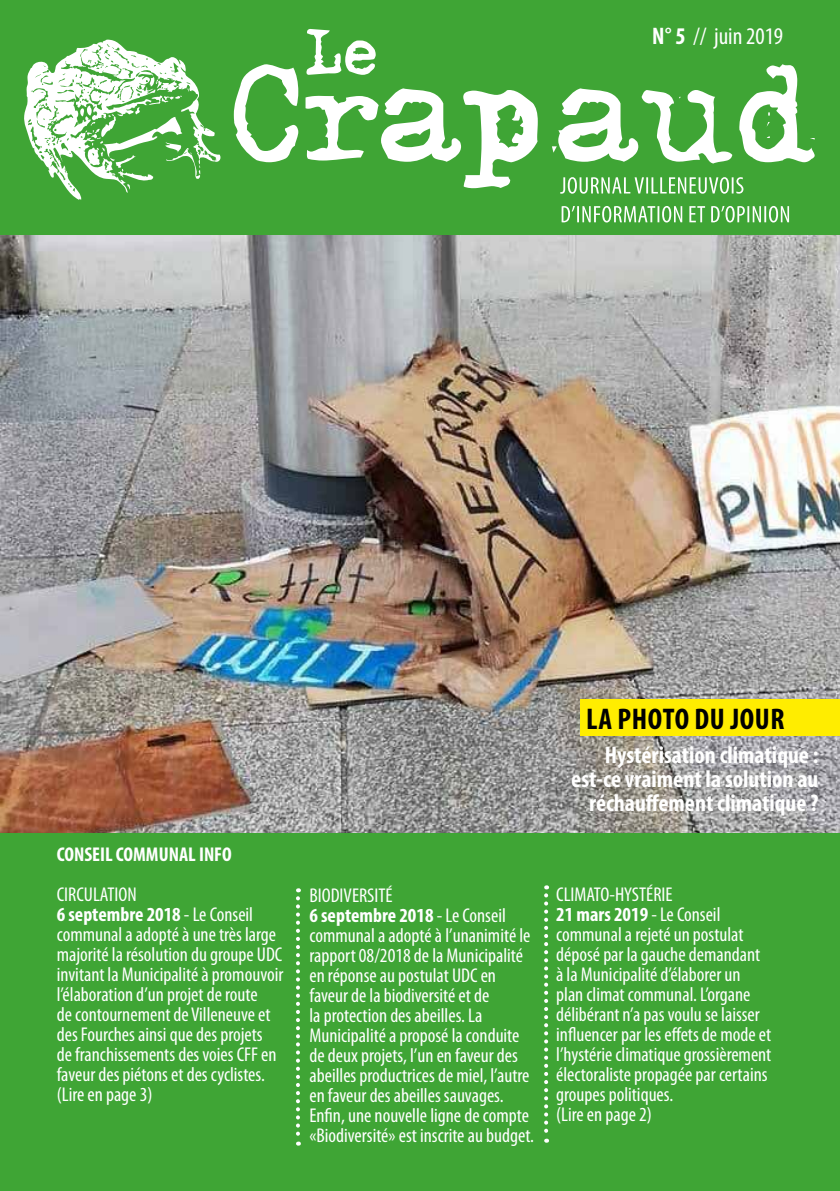
<style>
.page{position:relative;width:840px;height:1191px;background:#fff}
.page>*{position:absolute;margin:0;border:0;box-sizing:border-box;transform-origin:0 0}
.t1{font:700 condensed 30px "Myriad Pro";letter-spacing:.02em;color:#000}
.t2{font:700 condensed 24px/24px "Myriad Pro";color:#fff;text-align:right}
.t3{font:condensed 24px "Myriad Pro";color:#fff}
.t4{font:condensed 20px/20px "Myriad Pro";color:#fff}
.t5{font:700 condensed 20px "Myriad Pro";color:#fff}
.s1{font-weight:700}
</style>
<div class="page">
<div style="left:0;top:0;width:839px;height:235px;background:#3fa535"></div>
<svg style="left:24px;top:39px;width:197px;height:161px"></svg>
<svg style="left:234px;top:64px;width:580px;height:124px"></svg>
<svg style="left:306px;top:29px;width:69px;height:46px"></svg>
<svg style="left:561px;top:206px;width:227px;height:16px"></svg>
<svg style="left:560px;top:177px;width:183px;height:17px"></svg>
<img style="left:0;top:235px;width:839px;height:598px">
<div style="left:0;top:833px;width:839px;height:358px;background:#3fa535"></div>
<div style="left:580px;top:699px;width:259px;height:37px;background:#ffed00"></div>
<svg style="left:296px;top:898px;width:4px;height:247px"></svg>
<svg style="left:544px;top:895px;width:4px;height:247px"></svg>
<p class="t3" style="left:652px;top:21px;width:132px"><span class="s1">N° 5</span> // juin 2019</p>
<h1 class="t1" style="left:586px;top:700px;width:200px">LA PHOTO DU JOUR</h1>
<p class="t2" style="left:571px;top:743px;width:248px">Hystérisation climatique : est-ce vraiment la solution au réchauffement climatique ?</p>
<p class="t5" style="left:57px;top:842px;width:176px">CONSEIL COMMUNAL INFO</p>
<p class="t4" style="left:57px;top:884px;width:228px">CIRCULATION<br><span class="s1">6 septembre 2018</span> - Le Conseil communal a adopté à une très large majorité la résolution du groupe UDC invitant la Municipalité à promouvoir l’élaboration d’un projet de route<br>de contournement de Villeneuve et des Fourches ainsi que des projets<br>de franchissements des voies CFF en faveur des piétons et des cyclistes. (Lire en page 3)</p>
<p class="t4" style="left:309px;top:885px;width:226px">BIODIVERSITÉ<br><span class="s1">6 septembre 2018</span> - Le Conseil communal a adopté à l’unanimité le rapport 08/2018 de la Municipalité en réponse au postulat UDC en faveur de la biodiversité et de<br>la protection des abeilles. La<br>Municipalité a proposé la conduite de deux projets, l’un en faveur des abeilles productrices de miel, l’autre en faveur des abeilles sauvages.<br>Enfin, une nouvelle ligne de compte «Biodiversité» est inscrite au budget.</p>
<p class="t4" style="left:556px;top:884px;width:216px">CLIMATO-HYSTÉRIE<br><span class="s1">21 mars 2019</span> - Le Conseil communal a rejeté un postulat déposé par la gauche demandant à la Municipalité d’élaborer un plan climat communal. L’organe délibérant n’a pas voulu se laisser influencer par les effets de mode et l’hystérie climatique grossièrement électoraliste propagée par certains groupes politiques.<br>(Lire en page 2)</p>
</div>
